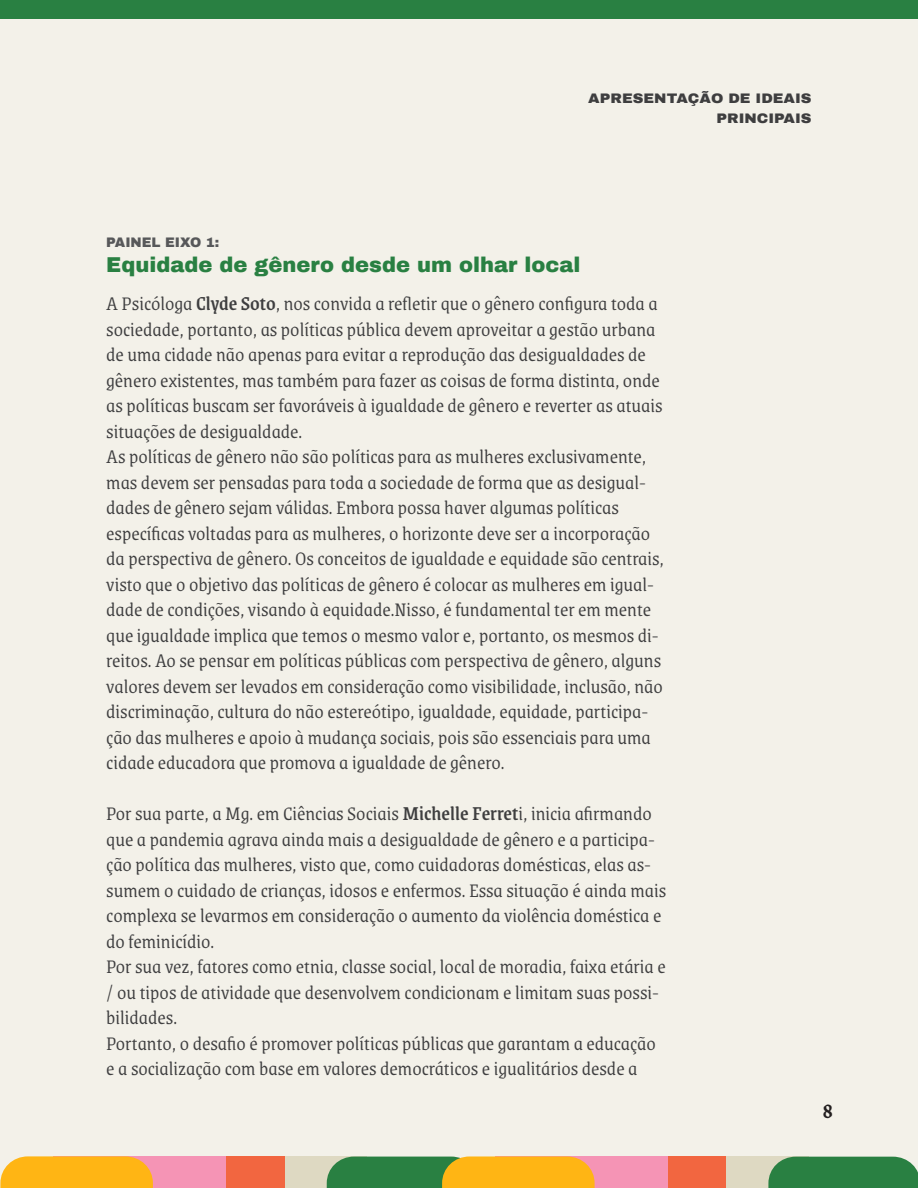
<style>
.page{position:relative;width:918px;height:1188px;background:#fff}
.page>*{position:absolute;margin:0;border:0;box-sizing:border-box;transform-origin:0 0}
.t1{font:500 24px "Grenze";color:#231f20}
.t2{font:300 21px/25.5px "Grenze";color:#3e3e3f}
.t3{font:900 21px "Archivo";color:#298042}
.t4{font:900 13.5px/19.5px "Archivo";color:#3e3e3f;text-align:right;scale:1.1 1}
.t5{font:900 13.5px "Archivo";color:#57585a}
.s1{font-weight:500}
</style>
<div class="page">
<div style="left:0;top:0;width:918px;height:1187px;background:#f3f1e9"></div>
<div style="left:110px;top:1157px;width:257px;height:31px;background:#ded9c2"></div>
<div style="left:112px;top:1157px;width:172px;height:31px;background:#f26640"></div>
<div style="left:53px;top:1157px;width:172px;height:31px;background:#f594b5"></div>
<svg style="left:1px;top:1156px;width:152px;height:32px;background:#feb521"></svg>
<div style="left:552px;top:1157px;width:257px;height:31px;background:#ded9c2"></div>
<div style="left:768px;top:1157px;width:150px;height:31px;background:#298042"></div>
<div style="left:554px;top:1157px;width:172px;height:31px;background:#f26640"></div>
<div style="left:495px;top:1157px;width:172px;height:31px;background:#f594b5"></div>
<svg style="left:327px;top:1156px;width:268px;height:32px;background:#a39f30"></svg>
<div style="left:0;top:0;width:918px;height:18px;background:#298042"></div>
<p class="t4" style="left:588px;top:89px;width:205px">APRESENTAÇÃO DE IDEAIS<br>PRINCIPAIS</p>
<p class="t5" style="left:106px;top:234px;width:115px">PAINEL EIXO 1:</p>
<p class="t3" style="left:106px;top:252px;width:476px">Equidade de gênero desde um olhar local</p>
<p class="t2" style="left:106px;top:290px;width:558px">A Psicóloga <span class="s1">Clyde Soto</span>, nos convida a refletir que o gênero configura toda a sociedade, portanto, as políticas pública devem aproveitar a gestão urbana de uma cidade não apenas para evitar a reprodução das desigualdades de gênero existentes, mas também para fazer as coisas de forma distinta, onde as políticas buscam ser favoráveis à igualdade de gênero e reverter as atuais situações de desigualdade.</p>
<p class="t2" style="left:106px;top:443px;width:559px">As políticas de gênero não são políticas para as mulheres exclusivamente, mas devem ser pensadas para toda a sociedade de forma que as desigual&shy;dades de gênero sejam válidas. Embora possa haver algumas políticas específicas voltadas para as mulheres, o horizonte deve ser a incorporação da perspectiva de gênero. Os conceitos de igualdade e equidade são centrais, visto que o objetivo das políticas de gênero é colocar as mulheres em igual&shy;dade de condições, visando à equidade.Nisso, é fundamental ter em mente que igualdade implica que temos o mesmo valor e, portanto, os mesmos di&shy;reitos. Ao se pensar em políticas públicas com perspectiva de gênero, alguns valores devem ser levados em consideração como visibilidade, inclusão, não discriminação, cultura do não estereótipo, igualdade, equidade, participa&shy;ção das mulheres e apoio à mudança sociais, pois são essenciais para uma cidade educadora que promova a igualdade de gênero.</p>
<p class="t2" style="left:106px;top:800px;width:561px">Por sua parte, a Mg. em Ciências Sociais <span class="s1">Michelle Ferret</span>i, inicia afirmando que a pandemia agrava ainda mais a desigualdade de gênero e a participa&shy;ção política das mulheres, visto que, como cuidadoras domésticas, elas as&shy;sumem o cuidado de crianças, idosos e enfermos. Essa situação é ainda mais complexa se levarmos em consideração o aumento da violência doméstica e do feminicídio.</p>
<p class="t2" style="left:106px;top:953px;width:561px">Por sua vez, fatores como etnia, classe social, local de moradia, faixa etária e / ou tipos de atividade que desenvolvem condicionam e limitam suas possi&shy;bilidades.</p>
<p class="t2" style="left:106px;top:1029px;width:551px">Portanto, o desafio é promover políticas públicas que garantam a educação e a socialização com base em valores democráticos e igualitários desde a</p>
<p class="t1" style="left:823px;top:1093px;width:12px">8</p>
</div>
